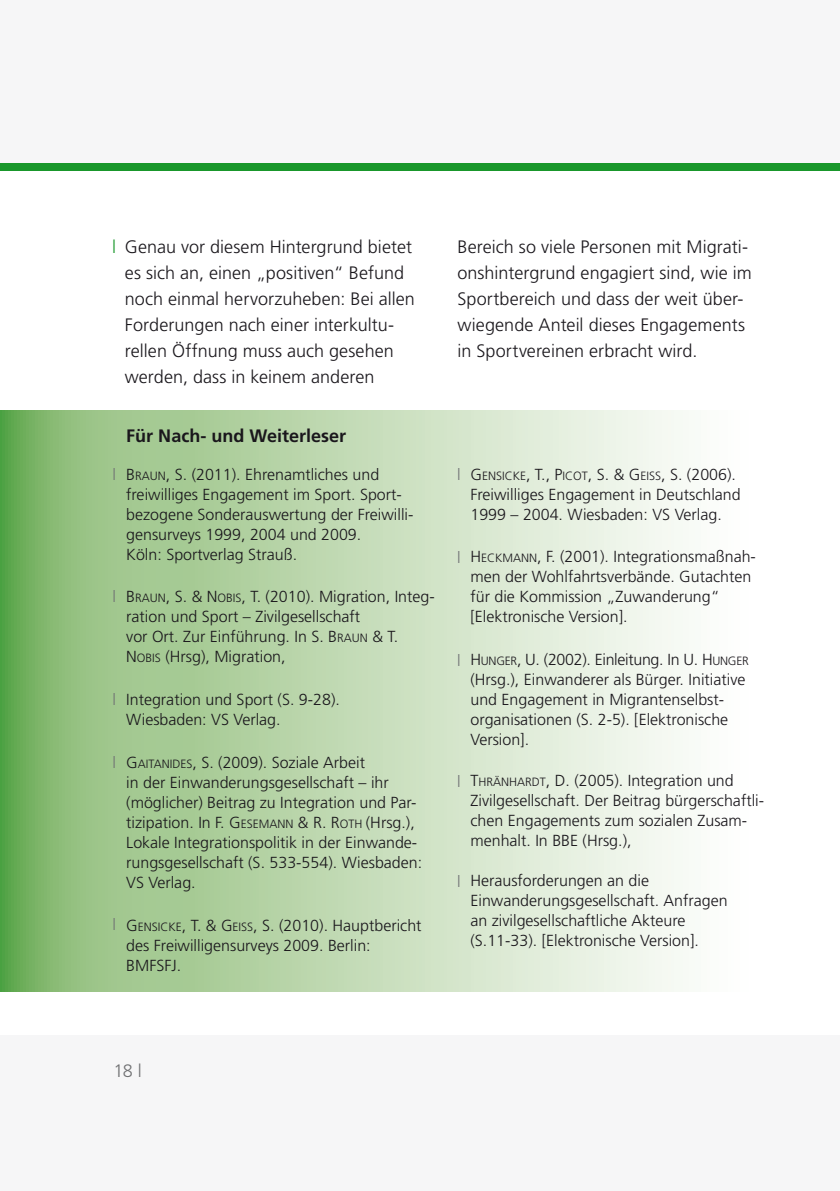
<style>
.page{position:relative;width:840px;height:1191px;background:#fff}
.page>*{position:absolute;margin:0;border:0;box-sizing:border-box;transform-origin:0 0}
.t1{font:300 18px/26px "Frutiger LT Std";letter-spacing:.005em;color:#1a171c}
.t2{font:700 18px "Frutiger LT Std";color:#1a171c}
.t3{font:300 18px "Frutiger LT Std";color:#707173}
.t4{font:300 18px "Frutiger LT Std";color:#19972b}
.t5{font:300 16px/20px "Frutiger LT Std";color:#1a171c}
.t6{font:300 16px "Frutiger LT Std";color:#707173}
.t7{font:300 12px "Frutiger LT Std";color:#1a171c}
.s1{font-size:12px}
.s2{font-size:16px}
</style>
<div class="page">
<div style="left:0;top:1035px;width:839px;height:156px;background:#f6f6f7"></div>
<div style="left:0;top:0;width:839px;height:170px;background:#f6f6f7"></div>
<div style="left:0;top:163px;width:839px;height:7px;background:#19972b"></div>
<svg style="left:0;top:410px;width:683px;height:581px;background:#bed9b2"></svg>
<p class="t4" style="left:112px;top:236px;width:5px">l</p>
<p class="t1" style="left:125px;top:234px;width:291px">Genau vor diesem Hintergrund bietet es sich an, einen „positiven“ Befund noch einmal hervorzuheben: Bei allen Forderungen nach einer interkultu&shy;rellen Öffnung muss auch gesehen werden, dass in keinem anderen</p>
<p class="t1" style="left:457px;top:234px;width:295px">Bereich so viele Personen mit Migrati&shy;onshintergrund engagiert sind, wie im Sportbereich und dass der weit über&shy;wiegende Anteil dieses Engagements in Sportvereinen erbracht wird.</p>
<p class="t6" style="left:112px;top:465px;width:5px">l</p>
<p class="t6" style="left:112px;top:588px;width:5px">l</p>
<p class="t6" style="left:112px;top:691px;width:5px">l</p>
<p class="t6" style="left:112px;top:753px;width:5px">l</p>
<p class="t6" style="left:112px;top:915px;width:5px">l</p>
<p class="t2" style="left:126px;top:425px;width:221px">Für Nach- und Weiterleser</p>
<p class="t5" style="left:126px;top:464px;width:288px">B<span class="s1">RAUN</span>, S. (2011). Ehrenamtliches und freiwilliges Engagement im Sport. Sport&shy;bezogene Sonderauswertung der Freiwilli&shy;gensurveys 1999, 2004 und 2009.<br>Köln: Sportverlag Strauß.</p>
<p class="t7" style="left:126px;top:591px;width:18px"><span class="s2">B</span>raun</p>
<p class="t5" style="left:126px;top:587px;width:310px;text-indent:40px">, S. &amp; N<span class="s1">obis</span>, T. (2010). Migration, Integ&shy;ration und Sport – Zivilgesellschaft<br>vor Ort. Zur Einführung. In S. B<span class="s1">raun</span></p>
<p class="t5" style="left:372px;top:627px;width:27px">&amp; T.</p>
<p class="t7" style="left:126px;top:651px;width:18px"><span class="s2">N</span>obis</p>
<p class="t5" style="left:165px;top:647px;width:122px">(Hrsg), Migration,</p>
<p class="t5" style="left:126px;top:690px;width:215px">Integration und Sport (S. 9-28).<br>Wiesbaden: VS Verlag.</p>
<p class="t7" style="left:126px;top:757px;width:19px"><span class="s2">G</span>aitanides</p>
<p class="t5" style="left:126px;top:752px;width:291px;text-indent:66px">, S. (2009). Soziale Arbeit<br>in der Einwanderungsgesellschaft – ihr (möglicher) Beitrag zu Integration und Par&shy;tizipation. In F. G<span class="s1">esemann</span></p>
<p class="t5" style="left:126px;top:812px;width:297px;text-indent:172px">&amp; R. R<span class="s1">oth</span> (Hrsg.),<br>Lokale Integrationspolitik in der Einwande&shy;rungsgesellschaft (S. 533-554). Wiesbaden:<br>VS Verlag.</p>
<p class="t7" style="left:126px;top:919px;width:18px"><span class="s2">G</span>ensi</p>
<p class="t5" style="left:126px;top:915px;width:296px;text-indent:34px"><span class="s1">cke</span>, T. &amp; G<span class="s1">eiss</span>, S. (2010). Hauptbericht des Freiwilligensurveys 2009. Berlin:<br>BMFSFJ.</p>
<p class="t6" style="left:457px;top:465px;width:5px">l</p>
<p class="t6" style="left:457px;top:548px;width:5px">l</p>
<p class="t6" style="left:457px;top:651px;width:5px">l</p>
<p class="t6" style="left:457px;top:773px;width:5px">l</p>
<p class="t6" style="left:457px;top:872px;width:5px">l</p>
<p class="t5" style="left:470px;top:464px;width:271px;text-indent:34px"><span class="s1">cke</span>, T., P<span class="s1">icot</span>, S. &amp; G<span class="s1">eiss</span>, S. (2006).<br>Freiwilliges Engagement in Deutschland<br>1999 – 2004. Wiesbaden: VS Verlag.</p>
<p class="t7" style="left:470px;top:551px;width:34px"><span class="s2">H</span>eckmann</p>
<p class="t7" style="left:470px;top:469px;width:18px"><span class="s2">G</span>ensi</p>
<p class="t5" style="left:470px;top:547px;width:287px;text-indent:67px">, F. (2001). Integrationsmaßnah&shy;men der Wohlfahrtsverbände. Gutachten für die Kommission „Zuwanderung“ [Elektronische Version].</p>
<p class="t7" style="left:470px;top:654px;width:19px"><span class="s2">H</span>unger</p>
<p class="t5" style="left:470px;top:650px;width:276px;text-indent:46px">, U. (2002). Einleitung. In U. H<span class="s1">unger </span>(Hrsg.), Einwanderer als Bürger. Initiative und Engagement in Migrantenselbst&shy;organisationen (S. 2-5). [Elektronische Version].</p>
<p class="t7" style="left:470px;top:775px;width:17px"><span class="s2">T</span>hränhardt</p>
<p class="t5" style="left:470px;top:771px;width:295px;text-indent:75px">, D. (2005). Integration und Zivilgesellschaft. Der Beitrag bürgerschaftli&shy;chen Engagements zum sozialen Zusam&shy;menhalt. In BBE (Hrsg.),</p>
<p class="t5" style="left:470px;top:871px;width:258px">Herausforderungen an die Einwanderungsgesellschaft. Anfragen an zivilgesellschaftliche Akteure (S.11-33). [Elektronische Version].</p>
<p class="t3" style="left:113px;top:1060px;width:30px">18 l</p>
</div>
